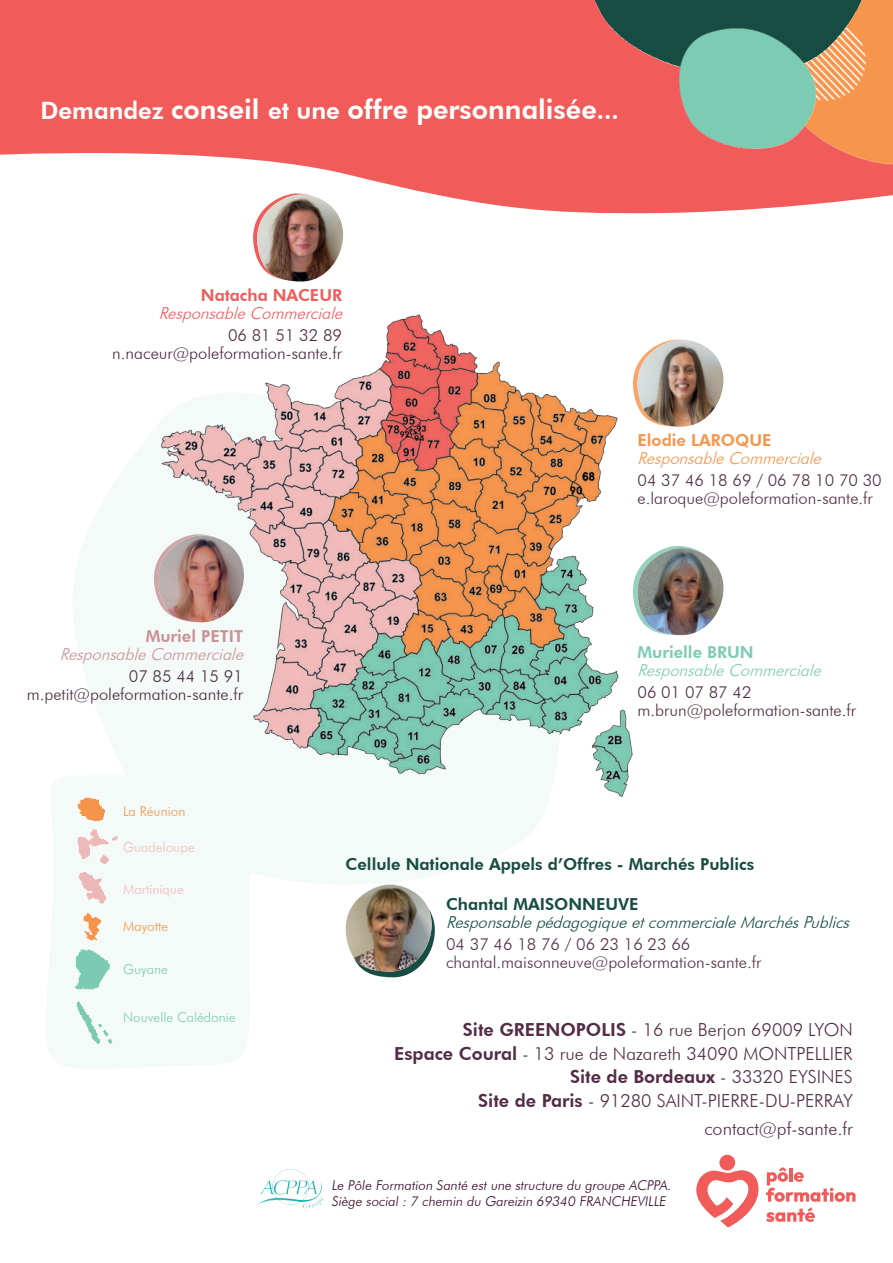
<style>
.page{position:relative;width:893px;height:1263px;background:#fff}
.page>*{position:absolute;margin:0;border:0;box-sizing:border-box;transform-origin:0 0}
.t1{font:800 27px "Futura BT";color:#fff}
.t2{font:300 18px/23.5px "Futura BT";color:#532c45;text-align:right}
.t3{font:300 16.5px/17.7px "Futura BT";color:#4b2940;text-align:right}
.t4{font:800 16.5px "Futura BT";color:#174c42}
.t5{font:300 16.5px/17.7px "Futura BT";color:#522e46}
.t6{font:300 16.5px/17.7px "Futura BT";color:#4f2c43}
.t7{font:italic 300 16.5px "Futura BT";color:#174c42}
.t8{font:300 16.5px/17.7px "Futura BT";color:#4d2a42}
.t9{font:italic 300 16.5px "Futura BT";color:#f6954c}
.t10{font:italic 300 16.5px "Futura BT";color:#7ccbb3}
.t11{font:italic 300 16.5px "Futura BT";color:#c99297}
.t12{font:italic 300 16.5px "Futura BT";color:#f05c5c}
.t13{font:800 16.5px "Futura BT";color:#f6954c}
.t14{font:800 16.5px "Futura BT";color:#f05c5c}
.t15{font:800 16.5px "Futura BT";color:#7ccbb3}
.t16{font:800 16.5px "Futura BT";color:#c99297}
.t17{font:300 13.5px/16.2px "Futura BT";color:#37082a}
.t18{font:300 13.5px "Futura BT";color:#7ccbb3}
.t19{font:300 13.5px "Futura BT";color:#f1bbb9}
.t20{font:300 13.5px "Futura BT";color:#f6954c}
.s1{font-size:24px}
.s2{font-weight:800}
</style>
<div class="page">
<svg style="left:73px;top:430px;width:475px;height:454px;fill:#f3faf7"></svg>
<img style="left:154px;top:314px;width:479px;height:488px">
<div style="left:719px;top:1155px;width:16px;height:15px;background:#f15c5b;border-radius:50%"></div>
<svg style="left:696px;top:1165px;width:63px;height:62px"></svg>
<svg style="left:766px;top:1167px;width:89px;height:55px"></svg>
<img style="left:257px;top:1169px;width:67px;height:40px">
<svg style="left:0;top:119px;width:773px;height:95px;fill:#f15c5b"></svg>
<div style="left:0;top:0;width:893px;height:119px;background:#f15c5b"></div>
<img style="left:773px;top:97px;width:120px;height:111px">
<img style="left:594px;top:0;width:299px;height:97px">
<img style="left:632px;top:0;width:222px;height:190px">
<svg style="left:54px;top:754px;width:221px;height:315px;fill:#f3faf7"></svg>
<svg style="left:144px;top:534px;width:100px;height:89px"></svg>
<img style="left:158px;top:535px;width:86px;height:88px">
<svg style="left:623px;top:546px;width:68px;height:90px"></svg>
<img style="left:635px;top:548px;width:89px;height:88px">
<svg style="left:623px;top:339px;width:62px;height:88px"></svg>
<img style="left:635px;top:340px;width:89px;height:87px">
<svg style="left:367px;top:884px;width:68px;height:94px"></svg>
<img style="left:345px;top:885px;width:87px;height:87px">
<img style="left:46px;top:778px;width:159px;height:281px">
<svg style="left:243px;top:193px;width:100px;height:62px"></svg>
<img style="left:256px;top:195px;width:87px;height:87px">
<h1 class="t1" style="left:40px;top:99px;width:580px"><span class="s1">Demandez</span> conseil <span class="s1">et une</span> offre personnalisée<span class="s1">...</span></h1>
<p class="t14" style="left:201px;top:288px;width:143px">Natacha NACEUR</p>
<p class="t12" style="left:159px;top:306px;width:189px">ResponsableCommerciale</p>
<p class="t3" style="left:112px;top:328px;width:231px">06 81 51 32 89 n.naceur@poleformation-sante.fr</p>
<p class="t16" style="left:146px;top:629px;width:99px">Muriel PETIT</p>
<p class="t11" style="left:60px;top:647px;width:189px">ResponsableCommerciale</p>
<p class="t3" style="left:27px;top:669px;width:218px">07 85 44 15 91 m.petit@poleformation-sante.fr</p>
<p class="t13" style="left:637px;top:433px;width:136px">Elodie LAROQUE</p>
<p class="t9" style="left:637px;top:451px;width:189px">ResponsableCommerciale</p>
<p class="t6" style="left:637px;top:473px;width:246px">04 37 46 18 69 / 06 78 10 70 30 e.laroque@poleformation-sante.fr</p>
<p class="t15" style="left:637px;top:645px;width:118px">Murielle BRUN</p>
<p class="t10" style="left:637px;top:663px;width:189px">ResponsableCommerciale</p>
<p class="t8" style="left:637px;top:685px;width:220px">06 01 07 87 42 m.brun@poleformation-sante.fr</p>
<p class="t20" style="left:123px;top:805px;width:64px">La Réunion</p>
<p class="t19" style="left:123px;top:842px;width:73px">Guadeloupe</p>
<p class="t19" style="left:123px;top:883px;width:62px">Martinique</p>
<p class="t20" style="left:123px;top:921px;width:46px">Mayotte</p>
<p class="t18" style="left:123px;top:963px;width:46px">Guyane</p>
<p class="t18" style="left:123px;top:1011px;width:114px">Nouvelle Calédonie</p>
<p class="t4" style="left:346px;top:857px;width:410px">Cellule Nationale Appels d’Offres - Marchés Publics</p>
<p class="t4" style="left:446px;top:897px;width:194px">Chantal MAISONNEUVE</p>
<p class="t7" style="left:446px;top:915px;width:409px">ResponsablepédagogiqueetcommercialeMarchésPublics</p>
<p class="t5" style="left:446px;top:937px;width:317px">04 37 46 18 76 / 06 23 16 23 66 chantal.maisonneuve@poleformation-sante.fr</p>
<p class="t2" style="left:394px;top:1020px;width:460px"><span class="s2">Site GREENOPOLIS</span> - 16 rue Berjon 69009 LYON<br><span class="s2">Espace Coural</span> - 13 rue de Nazareth 34090 MONTPELLIER <span class="s2">Site de Bordeaux</span> - 33320 EYSINES<br><span class="s2">Site de Paris</span> - 91280 SAINT-PIERRE-DU-PERRAY</p>
<p class="t2" style="left:704px;top:1118px;width:150px">contact@pf-sante.fr</p>
<p class="t17" style="left:331px;top:1178px;width:343px">Le Pôle Formation Santé est une structure du groupe ACPPA.<br>Siège social : 7 chemin du Gareizin 69340 FRANCHEVILLE</p>
</div>
